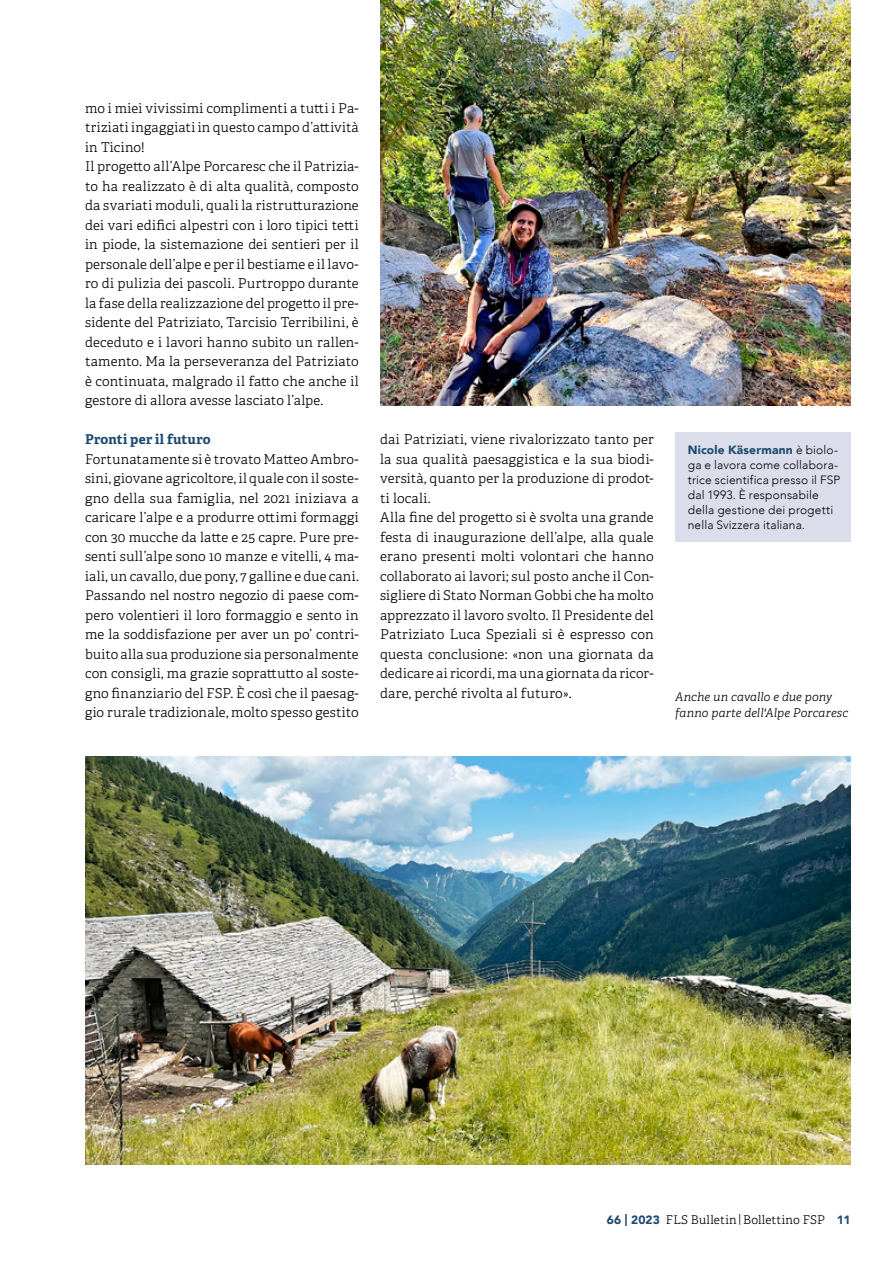
<style>
.page{position:relative;width:893px;height:1263px;background:#fff}
.page>*{position:absolute;margin:0;border:0;box-sizing:border-box;transform-origin:0 0}
.t1{font:300 13.5px/19.5px "Adelle";letter-spacing:.015em;color:#000}
.t2{font:700 13.5px "Adelle";letter-spacing:.015em;color:#1d4970}
.t3{font:300 12px/15px "Avenir";letter-spacing:.015em;color:#000}
.t4{font:italic 300 12px/16.5px "Adelle";letter-spacing:.01em;color:#000}
.t5{font:300 12px "Adelle";letter-spacing:.015em;color:#000}
.s1{font-weight:900;color:#1d4970}
.s2{font-family:"Avenir";font-weight:900;color:#1d4970}
</style>
<div class="page">
<img style="left:380px;top:0;width:470px;height:405px">
<div style="left:675px;top:433px;width:175px;height:109px;background:#dbdeea"></div>
<img style="left:85px;top:756px;width:765px;height:409px">
<p class="t1" style="left:85px;top:98px;width:275px">mo i miei vivissimi complimenti a tutti i Pa&shy;triziati ingaggiati in questo campo d’attività in Ticino!<br>Il progetto all’Alpe Porcaresc che il Patrizia&shy;to ha realizzato è di alta qualità, composto da svariati moduli, quali la ristrutturazione dei vari edifici alpestri con i loro tipici tetti in piode, la sistemazione dei sentieri per il personale dell’alpe e per il bestiame e il lavo&shy;ro di pulizia dei pascoli. Purtroppo durante la fase della realizzazione del progetto il pre&shy;sidente del Patriziato, Tarcisio Terribilini, è deceduto e i lavori hanno subito un rallen&shy;tamento. Ma la perseveranza del Patriziato è continuata, malgrado il fatto che anche il gestore di allora avesse lasciato l’alpe.</p>
<p class="t2" style="left:85px;top:431px;width:127px">Pronti per il futuro</p>
<p class="t1" style="left:85px;top:449px;width:275px;text-align:justify">Fortunatamente si è trovato Matteo Ambro&shy;sini, giovane agricoltore, il quale con il soste&shy;gno della sua famiglia, nel 2021 iniziava a caricare l’alpe e a produrre ottimi formaggi con 30 mucche da latte e 25 capre. Pure pre&shy;senti sull’alpe sono 10 manze e vitelli, 4 ma&shy;iali, un cavallo, due pony, 7 galline e due cani.<br>Passando nel nostro negozio di paese com&shy;pero volentieri il loro formaggio e sento in me la soddisfazione per aver un po’ contri&shy;buito alla sua produzione sia personalmente con consigli, ma grazie soprattutto al soste&shy;gno finanziario del FSP. È così che il paesag&shy;gio rurale tradizionale, molto spesso gestito</p>
<p class="t3" style="left:688px;top:442px;width:154px"><span class="s1">Nicole Käsermann</span> è biolo&shy;ga e lavora come collabora&shy;trice scientifica presso il FSP dal 1993. È responsabile della gestione dei progetti nella Svizzera italiana.</p>
<p class="t1" style="left:380px;top:430px;width:275px">dai Patriziati, viene rivalorizzato tanto per la sua qualità paesaggistica e la sua biodi&shy;versità, quanto per la produzione di prodot&shy;ti locali.<br>Alla fine del progetto si è svolta una grande festa di inaugurazione dell’alpe, alla quale erano presenti molti volontari che hanno collaborato ai lavori; sul posto anche il Con&shy;sigliere di Stato Norman Gobbi che ha molto apprezzato il lavoro svolto. Il Presidente del Patriziato Luca Speziali si è espresso con questa conclusione: «non una giornata da dedicare ai ricordi, ma una giornata da ricor&shy;dare, perché rivolta al futuro».</p>
<p class="t4" style="left:675px;top:688px;width:175px">Anche un cavallo e due pony fanno parte dell'Alpe Porcaresc</p>
<p class="t5" style="left:607px;top:1213px;width:245px"><span class="s2">66 | 2023</span> FLS Bulletin | Bollettino FSP <span class="s2">11</span></p>
</div>
